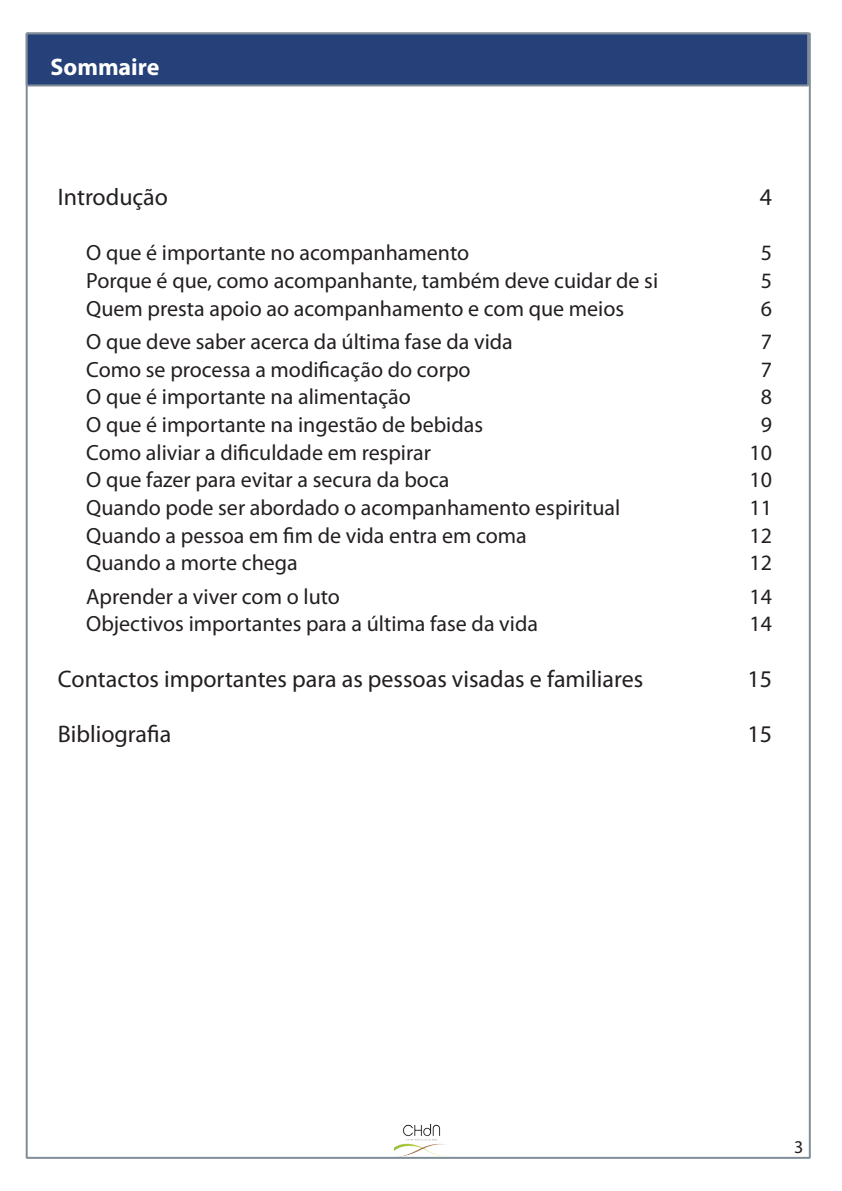
<style>
.page{position:relative;width:842px;height:1191px;background:#fff}
.page>*{position:absolute;margin:0;border:0;box-sizing:border-box;transform-origin:0 0}
.t1{font:24px "Myriad Pro";color:#231f20}
.t2{font:700 24px "Myriad Pro";color:#fff}
.t3{font:22px "Myriad Pro";color:#231f20}
.t4{font:18px "Myriad Pro";color:#231f20}
</style>
<div class="page">
<div style="left:26px;top:32px;width:785px;height:1126px;background:#fff;border:2px solid #808d98"></div>
<img style="left:395px;top:1124px;width:54px;height:32px">
<div style="left:27px;top:33px;width:781px;height:52px;background:#264179"></div>
<div style="left:26px;top:32px;width:783px;height:54px;border:2px solid #808d98"></div>
<p class="t2" style="left:50px;top:51px;width:111px">Sommaire</p>
<p class="t1" style="left:58px;top:182px;width:112px">Introdução</p>
<p class="t1" style="left:760px;top:182px;width:14px">4</p>
<p class="t3" style="left:86px;top:239px;width:384px">O que é importante no acompanhamento</p>
<p class="t3" style="left:761px;top:239px;width:13px">5</p>
<p class="t3" style="left:86px;top:267px;width:573px">Porque é que, como acompanhante, também deve cuidar de si</p>
<p class="t3" style="left:761px;top:267px;width:13px">5</p>
<p class="t3" style="left:86px;top:295px;width:539px">Quem presta apoio ao acompanhamento e com que meios</p>
<p class="t3" style="left:761px;top:295px;width:13px">6</p>
<p class="t3" style="left:86px;top:328px;width:428px">O que deve saber acerca da última fase da vida</p>
<p class="t3" style="left:761px;top:328px;width:13px">7</p>
<p class="t3" style="left:86px;top:356px;width:386px">Como se processa a modificação do corpo</p>
<p class="t3" style="left:761px;top:356px;width:13px">7</p>
<p class="t3" style="left:86px;top:383px;width:326px">O que é importante na alimentação</p>
<p class="t3" style="left:761px;top:383px;width:13px">8</p>
<p class="t3" style="left:86px;top:411px;width:398px">O que é importante na ingestão de bebidas</p>
<p class="t3" style="left:761px;top:411px;width:13px">9</p>
<p class="t3" style="left:86px;top:439px;width:346px">Como aliviar a dificuldade em respirar</p>
<p class="t3" style="left:749px;top:439px;width:24px">10</p>
<p class="t3" style="left:86px;top:466px;width:365px">O que fazer para evitar a secura da boca</p>
<p class="t3" style="left:749px;top:466px;width:24px">10</p>
<p class="t3" style="left:86px;top:494px;width:535px">Quando pode ser abordado o acompanhamento espiritual</p>
<p class="t3" style="left:749px;top:494px;width:24px">11</p>
<p class="t3" style="left:86px;top:522px;width:442px">Quando a pessoa em fim de vida entra em coma</p>
<p class="t3" style="left:749px;top:522px;width:24px">12</p>
<p class="t3" style="left:86px;top:549px;width:213px">Quando a morte chega</p>
<p class="t3" style="left:749px;top:549px;width:24px">12</p>
<p class="t3" style="left:86px;top:583px;width:255px">Aprender a viver com o luto</p>
<p class="t3" style="left:749px;top:583px;width:24px">14</p>
<p class="t3" style="left:86px;top:610px;width:453px">Objectivos importantes para a última fase da vida</p>
<p class="t3" style="left:749px;top:610px;width:24px">14</p>
<p class="t1" style="left:58px;top:664px;width:587px">Contactos importantes para as pessoas visadas e familiares</p>
<p class="t1" style="left:747px;top:664px;width:26px">15</p>
<p class="t1" style="left:58px;top:719px;width:115px">Bibliografia</p>
<p class="t1" style="left:747px;top:719px;width:26px">15</p>
<p class="t4" style="left:794px;top:1136px;width:11px">3</p>
</div>
